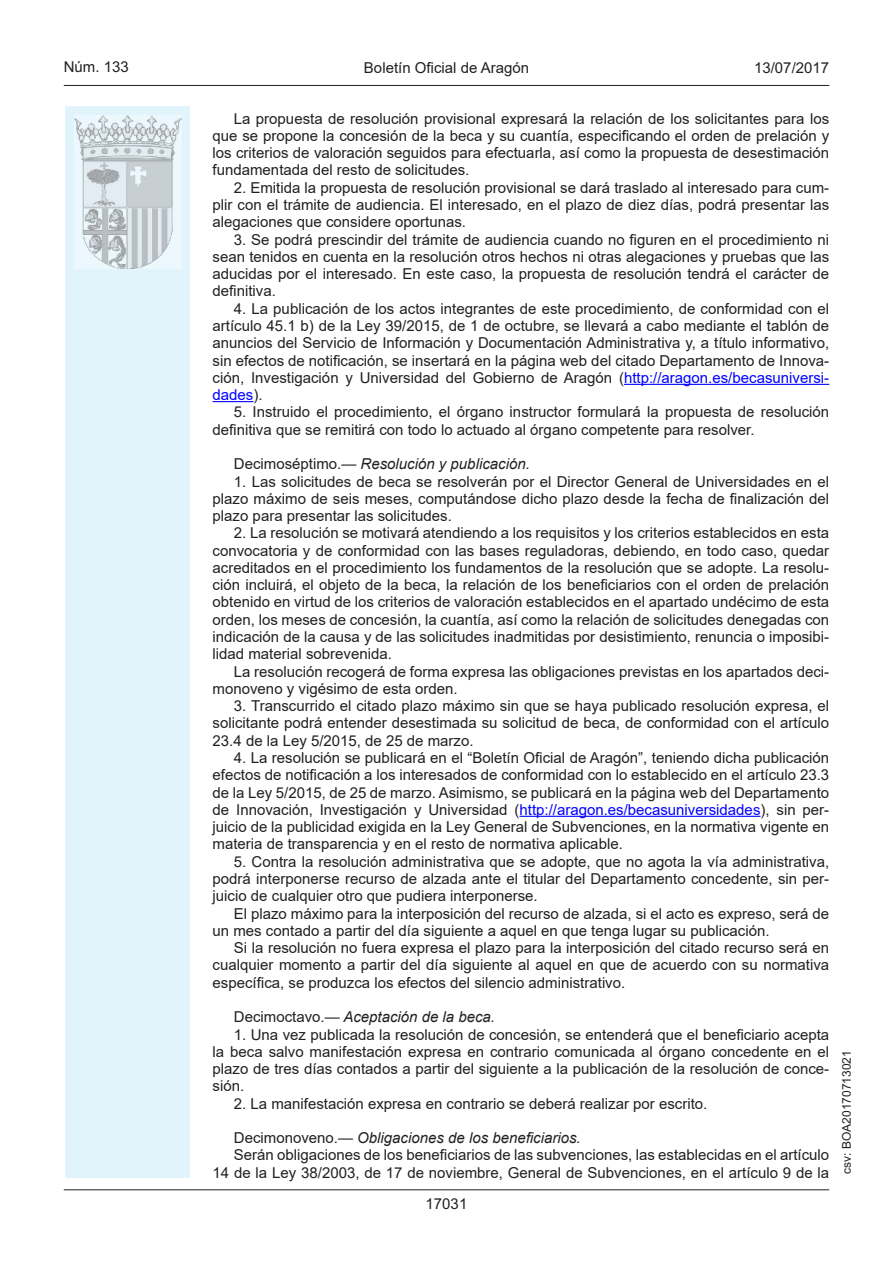
<style>
.page{position:relative;width:893px;height:1263px;background:#fff}
.page>*{position:absolute;margin:0;border:0;box-sizing:border-box;transform-origin:0 0}
.inicio_de_parrafo{font:15px/17.2px "Arial";color:#231f20;text-align:justify}
.inicio_de_parrafo-2{font:15px "Arial Italic MT2";color:#231f20}
.estilo_head-c{font:15px "Arial";color:#231f20}
.estilo_head-d{font:15px "Arial MT2";color:#231f20}
.estilo_head-i{font:15px "Arial MT2";color:#231f20}
.numero_pagina{font:15px "Arial MT2";color:#231f20}
.estilo_head-i-2{font:12px "Arial MT2";color:#231f20}
.s1{color:#00f}
.s2{font-family:"Arial"}
</style>
<div class="page">
<div style="left:65px;top:106px;width:125px;height:1072px;background:#e1f4fc"></div>
<img style="left:75px;top:115px;width:106px;height:153px">
<hr style="left:64px;top:85px;width:765px;height:1px;background:#231f20">
<hr style="left:64px;top:1189px;width:765px;height:1px;background:#231f20">
<hr style="left:624px;top:384px;width:205px;height:1px;background:#00f">
<hr style="left:213px;top:401px;width:40px;height:1px;background:#00f">
<hr style="left:519px;top:816px;width:241px;height:1px;background:#00f">
<p class="estilo_head-i" style="left:64px;top:57px;width:67px">Núm. 133</p>
<p class="estilo_head-c" style="left:364px;top:57px;width:167px">Boletín Oficial de Aragón</p>
<p class="estilo_head-d" style="left:754px;top:57px;width:77px">13/07/2017</p>
<p class="inicio_de_parrafo" style="left:213px;top:110px;width:618px;text-indent:21px">La propuesta de resolución provisional expresará la relación de los solicitantes para los que se propone la concesión de la beca y su cuantía, especificando el orden de prelación y los criterios de valoración seguidos para efectuarla, así como la propuesta de desestimación fundamentada del resto de solicitudes.</p>
<p class="inicio_de_parrafo" style="left:213px;top:179px;width:618px;text-indent:21px">2. Emitida la propuesta de resolución provisional se dará traslado al interesado para cum&shy;plir con el trámite de audiencia. El interesado, en el plazo de diez días, podrá presentar las alegaciones que considere oportunas.</p>
<p class="inicio_de_parrafo" style="left:213px;top:231px;width:618px;text-indent:21px">3. Se podrá prescindir del trámite de audiencia cuando no figuren en el procedimiento ni sean tenidos en cuenta en la resolución otros hechos ni otras alegaciones y pruebas que las aducidas por el interesado. En este caso, la propuesta de resolución tendrá el carácter de definitiva.</p>
<p class="inicio_de_parrafo" style="left:213px;top:300px;width:618px;text-indent:21px">4. La publicación de los actos integrantes de este procedimiento, de conformidad con el artículo 45.1 b) de la Ley 39/2015, de 1 de octubre, se llevará a cabo mediante el tablón de anuncios del Servicio de Información y Documentación Administrativa y, a título informativo, sin efectos de notificación, se insertará en la página web del citado Departamento de Innova&shy;ción, Investigación y Universidad del Gobierno de Aragón (<span class="s1">http://aragon.es/becasuniversi&shy;dades</span>).</p>
<p class="inicio_de_parrafo" style="left:213px;top:403px;width:618px;text-indent:21px">5. Instruido el procedimiento, el órgano instructor formulará la propuesta de resolución definitiva que se remitirá con todo lo actuado al órgano competente para resolver.</p>
<p class="inicio_de_parrafo-2" style="left:234px;top:454px;width:297px"><span class="s2">Decimoséptimo.—</span> Resolución y publicación.</p>
<p class="inicio_de_parrafo" style="left:213px;top:472px;width:618px;text-indent:21px">1. Las solicitudes de beca se resolverán por el Director General de Universidades en el plazo máximo de seis meses, computándose dicho plazo desde la fecha de finalización del plazo para presentar las solicitudes.</p>
<p class="inicio_de_parrafo" style="left:213px;top:524px;width:618px;text-indent:21px">2. La resolución se motivará atendiendo a los requisitos y los criterios establecidos en esta convocatoria y de conformidad con las bases reguladoras, debiendo, en todo caso, quedar acreditados en el procedimiento los fundamentos de la resolución que se adopte. La resolu&shy;ción incluirá, el objeto de la beca, la relación de los beneficiarios con el orden de prelación obtenido en virtud de los criterios de valoración establecidos en el apartado undécimo de esta orden, los meses de concesión, la cuantía, así como la relación de solicitudes denegadas con indicación de la causa y de las solicitudes inadmitidas por desistimiento, renuncia o imposibi&shy;lidad material sobrevenida.</p>
<p class="inicio_de_parrafo" style="left:213px;top:663px;width:618px;text-indent:21px">La resolución recogerá de forma expresa las obligaciones previstas en los apartados deci&shy;monoveno y vigésimo de esta orden.</p>
<p class="inicio_de_parrafo" style="left:213px;top:697px;width:618px;text-indent:21px">3. Transcurrido el citado plazo máximo sin que se haya publicado resolución expresa, el solicitante podrá entender desestimada su solicitud de beca, de conformidad con el artículo 23.4 de la Ley 5/2015, de 25 de marzo.</p>
<p class="inicio_de_parrafo" style="left:213px;top:749px;width:618px;text-indent:21px">4. La resolución se publicará en el “Boletín Oficial de Aragón”, teniendo dicha publicación efectos de notificación a los interesados de conformidad con lo establecido en el artículo 23.3 de la Ley 5/2015, de 25 de marzo. Asimismo, se publicará en la página web del Departamento de Innovación, Investigación y Universidad (<span class="s1">http://aragon.es/becasuniversidades</span>), sin per&shy;juicio de la publicidad exigida en la Ley General de Subvenciones, en la normativa vigente en materia de transparencia y en el resto de normativa aplicable.</p>
<p class="inicio_de_parrafo" style="left:213px;top:853px;width:618px;text-indent:21px">5. Contra la resolución administrativa que se adopte, que no agota la vía administrativa, podrá interponerse recurso de alzada ante el titular del Departamento concedente, sin per&shy;juicio de cualquier otro que pudiera interponerse.</p>
<p class="inicio_de_parrafo" style="left:213px;top:904px;width:618px;text-indent:21px">El plazo máximo para la interposición del recurso de alzada, si el acto es expreso, será de un mes contado a partir del día siguiente a aquel en que tenga lugar su publicación.</p>
<p class="inicio_de_parrafo" style="left:213px;top:939px;width:618px;text-indent:21px">Si la resolución no fuera expresa el plazo para la interposición del citado recurso será en cualquier momento a partir del día siguiente al aquel en que de acuerdo con su normativa específica, se produzca los efectos del silencio administrativo.</p>
<p class="inicio_de_parrafo-2" style="left:234px;top:1007px;width:263px"><span class="s2">Decimoctavo.—</span> Aceptación de la beca.</p>
<p class="inicio_de_parrafo" style="left:213px;top:1025px;width:618px;text-indent:21px">1. Una vez publicada la resolución de concesión, se entenderá que el beneficiario acepta la beca salvo manifestación expresa en contrario comunicada al órgano concedente en el plazo de tres días contados a partir del siguiente a la publicación de la resolución de conce&shy;sión.</p>
<p class="inicio_de_parrafo" style="left:234px;top:1095px;width:475px">2. La manifestación expresa en contrario se deberá realizar por escrito.</p>
<p class="inicio_de_parrafo-2" style="left:234px;top:1128px;width:348px"><span class="s2">Decimonoveno.—</span> Obligaciones de los beneficiarios.</p>
<p class="inicio_de_parrafo" style="left:213px;top:1146px;width:618px;text-align:right">Serán obligaciones de los beneficiarios de las subvenciones, las establecidas en el artículo<br>14 de la Ley 38/2003, de 17 de noviembre, General de Subvenciones, en el artículo 9 de la</p>
<p class="numero_pagina" style="left:426px;top:1193px;width:43px">17031</p>
<p class="estilo_head-i-2" style="left:838px;top:1174px;width:125px;rotate:-90deg">csv: BOA20170713021</p>
</div>
